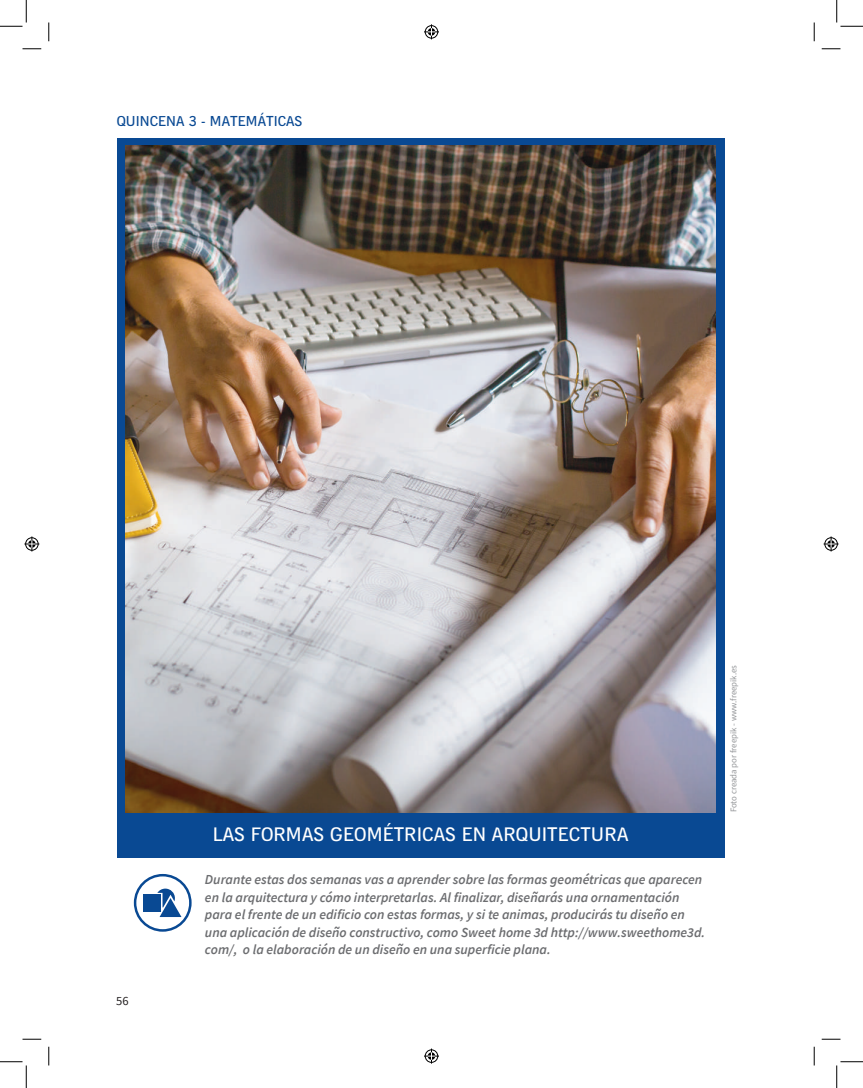
<style>
.page{position:relative;width:863px;height:1088px;background:#fff}
.page>*{position:absolute;margin:0;border:0;box-sizing:border-box;transform-origin:0 0}
.t1{font:18.75px "Alergia";color:#fff}
.t2{font:italic 600 13.75px/17.5px "Source Sans Pro";color:#6c6d70}
.t3{font:13.75px "Alergia";color:#094993}
.t4{font:12.5px "Source Sans Pro";color:#231f20}
.t5{font:8.75px "Source Sans Pro";color:#939598}
</style>
<div class="page">
<div style="left:117px;top:138px;width:607px;height:719px;background:#094993"></div>
<img style="left:126px;top:145px;width:589px;height:667px">
<svg style="left:135px;top:875px;width:55px;height:55px"></svg>
<div style="left:134px;top:874px;width:57px;height:57px;border:2px solid #094993;border-radius:50%"></div>
<div style="left:144px;top:894px;width:17px;height:17px;background:#094993"></div>
<svg style="left:157px;top:888px;width:24px;height:29px"></svg>
<svg style="left:22px;top:48px;width:19px;height:2px"></svg>
<svg style="left:821px;top:48px;width:19px;height:2px"></svg>
<svg style="left:22px;top:1038px;width:19px;height:2px"></svg>
<svg style="left:821px;top:1038px;width:19px;height:2px"></svg>
<svg style="left:48px;top:22px;width:2px;height:19px"></svg>
<svg style="left:48px;top:1046px;width:2px;height:19px"></svg>
<svg style="left:813px;top:22px;width:2px;height:19px"></svg>
<svg style="left:813px;top:1046px;width:2px;height:19px"></svg>
<svg style="left:0;top:0;width:27px;height:27px"></svg>
<svg style="left:0;top:1061px;width:27px;height:27px"></svg>
<svg style="left:836px;top:0;width:26px;height:27px"></svg>
<svg style="left:836px;top:1061px;width:26px;height:27px"></svg>
<svg style="left:424px;top:24px;width:15px;height:15px"></svg>
<svg style="left:424px;top:1048px;width:15px;height:15px"></svg>
<svg style="left:24px;top:536px;width:15px;height:15px"></svg>
<svg style="left:823px;top:536px;width:15px;height:15px"></svg>
<p class="t3" style="left:117px;top:113px;width:187px">QUINCENA 3 - MATEMÁTICAS</p>
<p class="t4" style="left:116px;top:993px;width:14px">56</p>
<h1 class="t1" style="left:213px;top:823px;width:417px">LAS FORMAS GEOMÉTRICAS EN ARQUITECTURA</h1>
<p class="t2" style="left:205px;top:870px;width:501px">Durante estas dos semanas vas a aprender sobre las formas geométricas que aparecen en la arquitectura y cómo interpretarlas. Al finalizar, diseñarás una ornamentación para el frente de un edificio con estas formas, y si te animas, producirás tu diseño en una aplicación de diseño constructivo, como Sweet home 3d http://www.sweethome3d. com/, o la elaboración de un diseño en una superficie plana.</p>
<p class="t5" style="left:728px;top:812px;width:149px;rotate:-90deg">Foto creada por freepik - www.freepik.es</p>
</div>
